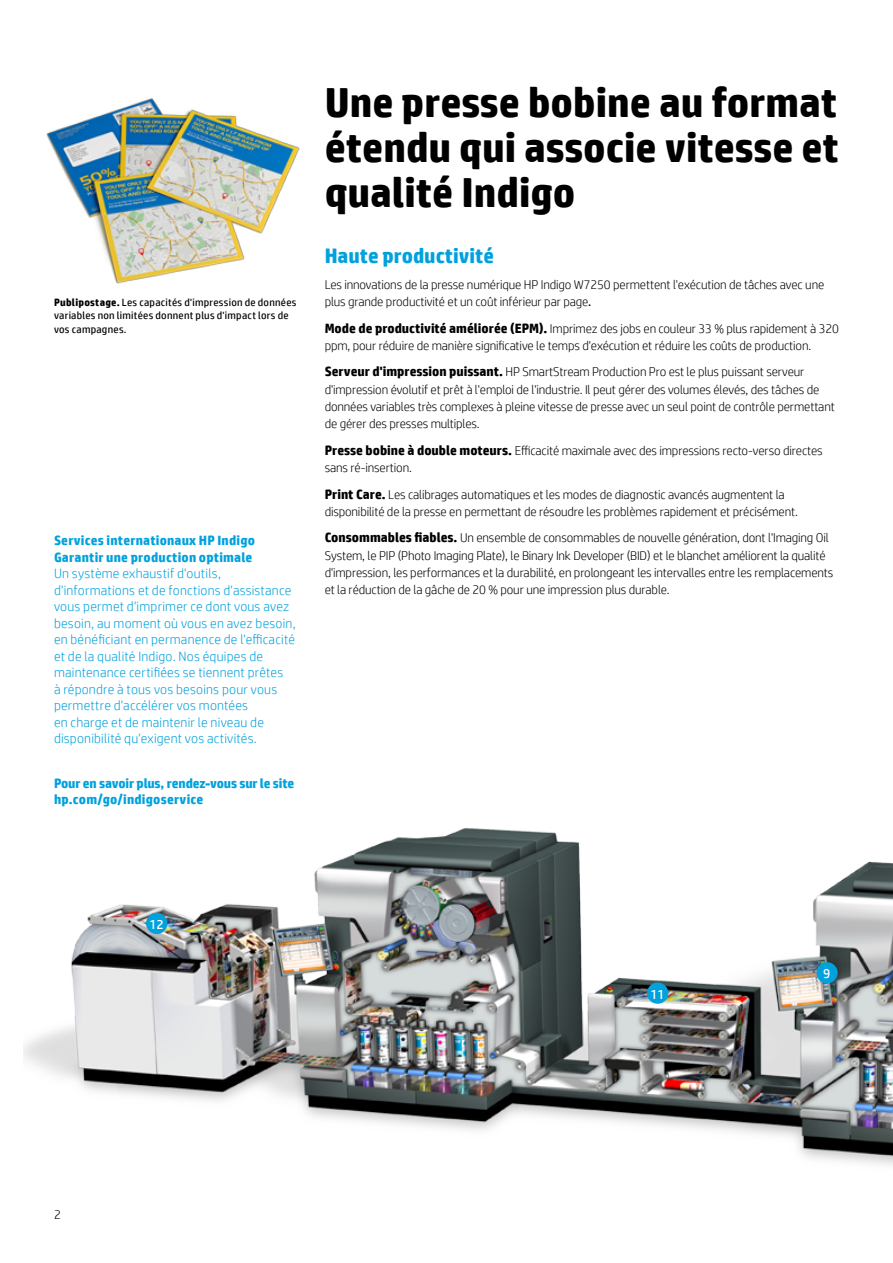
<style>
.page{position:relative;width:893px;height:1263px;background:#fff}
.page>*{position:absolute;margin:0;border:0;box-sizing:border-box;transform-origin:0 0}
.Header_black_22_25{font:700 42px/45px "HP Simplified";color:#000;text-align:justify}
.text_9_Pt{font:700 21px "HP Simplified";color:#00a1dd}
.Body_blue{font:300 13.5px/16.5px "HP Simplified";letter-spacing:.015em;color:#00a1dd}
.Body_blue-2{font:700 13.5px/16.5px "HP Simplified";letter-spacing:-.01em;color:#00a1dd}
.Body_blue-3{font:700 13.5px/16.5px "HP Simplified";letter-spacing:.015em;color:#00a1dd}
.Schematics_no{font:13.5px "HP Simplified";color:#fff}
.text_9_Pt-2{font:300 12.75px/17.2px "HP Simplified";letter-spacing:-.01em;color:#000}
.Text-Side{font:10.5px/13.5px "HP Simplified";letter-spacing:.025em;color:#000}
.s1{font-weight:700}
.s2{font-weight:400}
.s3{font-weight:700;font-size:13.5px}
</style>
<div class="page">
<img style="left:46px;top:98px;width:254px;height:186px">
<img style="left:23px;top:828px;width:870px;height:337px">
<div style="left:647px;top:982px;width:21px;height:22px;background:#00a1dd;border-radius:50%"></div>
<div style="left:816px;top:962px;width:22px;height:21px;background:#00a1dd;border-radius:50%"></div>
<div style="left:146px;top:913px;width:21px;height:21px;background:#00a1dd;border-radius:50%"></div>
<p class="Text-Side" style="left:54px;top:295px;width:244px"><span class="s1">Publipostage.</span> Les capacités d'impression de données variables non limitées donnent plus d'impact lors de vos campagnes.</p>
<p class="Body_blue-3" style="left:54px;top:532px;width:203px">Services internationaux HP Indigo<br>Garantir une production optimale</p>
<p class="Body_blue" style="left:54px;top:565px;width:243px">Un système exhaustif d'outils, d'informations et de fonctions d'assistance vous permet d'imprimer ce dont vous avez besoin, au moment où vous en avez besoin, en bénéficiant en permanence de l'efficacité et de la qualité Indigo. Nos équipes de maintenance certifiées se tiennent prêtes<br>à répondre à tous vos besoins pour vous permettre d'accélérer vos montées<br>en charge et de maintenir le niveau de disponibilité qu'exigent vos activités.</p>
<p class="Body_blue-2" style="left:54px;top:775px;width:242px">Pour en savoir plus, rendez-vous sur le site hp.com/go/indigoservice</p>
<p class="Header_black_22_25" style="left:325px;top:80px;width:516px">Une presse bobine au format étendu qui associe vitesse et qualité Indigo</p>
<p class="text_9_Pt" style="left:325px;top:244px;width:171px">Haute productivité</p>
<p class="text_9_Pt-2" style="left:325px;top:276px;width:501px">Les innovations de la presse numérique HP Indigo W7250 permettent l'exécution de tâches avec une plus grande productivité et un coût inférieur par page<span class="s2">.</span></p>
<p class="text_9_Pt-2" style="left:325px;top:319px;width:516px"><span class="s3">Mode de productivité améliorée (EPM).</span> Imprimez des jobs en couleur 33 % plus rapidement à 320 ppm, pour réduire de manière significative le temps d'exécution et réduire les coûts de production.</p>
<p class="text_9_Pt-2" style="left:325px;top:363px;width:512px"><span class="s3">Serveur d'impression puissant.</span> HP SmartStream Production Pro est le plus puissant serveur d'impression évolutif et prêt à l'emploi de l'industrie. Il peut gérer des volumes élevés, des tâches de données variables très complexes à pleine vitesse de presse avec un seul point de contrôle permettant de gérer des presses multiples.</p>
<p class="text_9_Pt-2" style="left:325px;top:441px;width:500px"><span class="s3">Presse bobine à double moteurs.</span> Efficacité maximale avec des impressions recto-verso directes sans ré-insertion.</p>
<p class="text_9_Pt-2" style="left:325px;top:485px;width:475px"><span class="s3">Print Care.</span> Les calibrages automatiques et les modes de diagnostic avancés augmentent la disponibilité de la presse en permettant de résoudre les problèmes rapidement et précisément.</p>
<p class="text_9_Pt-2" style="left:325px;top:529px;width:510px"><span class="s3">Consommables fiables.</span> Un ensemble de consommables de nouvelle génération, dont l'Imaging Oil System, le PIP (Photo Imaging Plate), le Binary Ink Developer (BID) et le blanchet améliorent la qualité d'impression, les performances et la durabilité, en prolongeant les intervalles entre les remplacements et la réduction de la gâche de 20 % pour une impression plus durable.</p>
<p class="Schematics_no" style="left:149px;top:916px;width:16px">12</p>
<p class="Schematics_no" style="left:650px;top:986px;width:16px">11</p>
<p class="Schematics_no" style="left:823px;top:966px;width:9px">9</p>
<p class="text_9_Pt-2" style="left:54px;top:1206px;width:8px">2</p>
</div>
